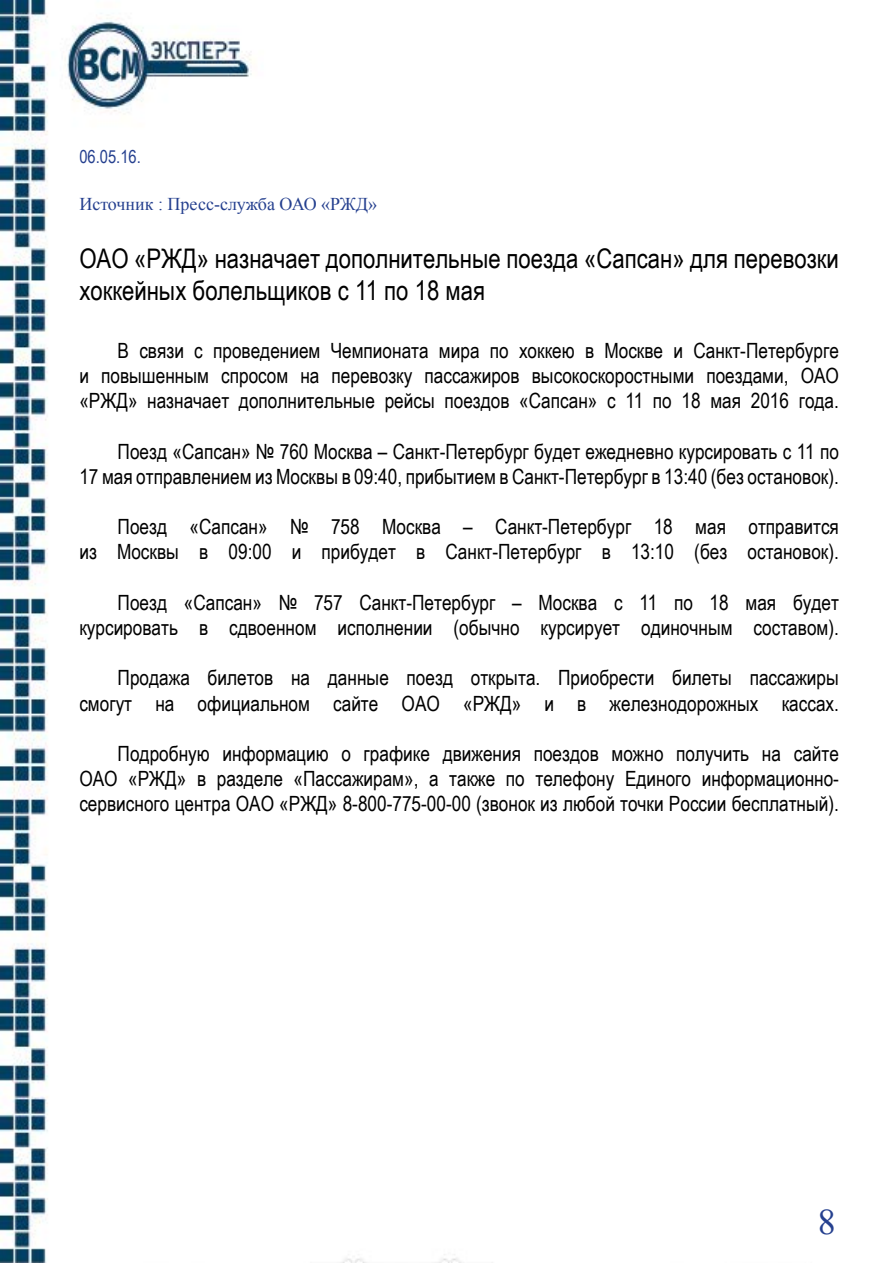
<style>
.page{position:relative;width:893px;height:1263px;background:#fff}
.page>*{position:absolute;margin:0;border:0;box-sizing:border-box;transform-origin:0 0}
.t1{font:36px "Times New Roman";color:#25408f}
.t2{font:27px/32.4px "Arial Narrow";color:#000}
.t3{font:21px/25.2px "Arial Narrow";color:#000;text-align:right}
.t4{font:18px "Times New Roman";color:#25408f}
.t5{font:18px "Arial Narrow";color:#25408f}
</style>
<div class="page">
<img style="left:0;top:0;width:462px;height:1263px">
<p class="t5" style="left:79px;top:143px;width:63px">06.05.16.</p>
<p class="t4" style="left:79px;top:192px;width:299px">Источник : Пресс-служба ОАО «РЖД»</p>
<p class="t2" style="left:79px;top:241px;width:761px">ОАО «РЖД» назначает дополнительные поезда «Сапсан» для перевозки хоккейных болельщиков с 11 по 18 мая</p>
<p class="t3" style="left:79px;top:337px;width:761px;text-align:justify;text-indent:38px">В связи с проведением Чемпионата мира по хоккею в Москве и Санкт-Петербурге и повышенным спросом на перевозку пассажиров высокоскоростными поездами, ОАО «РЖД» назначает дополнительные рейсы поездов «Сапсан» с 11 по 18 мая 2016 года.</p>
<p class="t3" style="left:79px;top:438px;width:761px">Поезд «Сапсан» № 760 Москва – Санкт-Петербург будет ежедневно курсировать с 11 по<br>17 мая отправлением из Москвы в 09:40, прибытием в Санкт-Петербург в 13:40 (без остановок).</p>
<p class="t3" style="left:79px;top:513px;width:761px">Поезд «Сапсан» № 758 Москва – Санкт-Петербург 18 мая отправится<br>из Москвы в 09:00 и прибудет в Санкт-Петербург в 13:10 (без остановок).</p>
<p class="t3" style="left:79px;top:589px;width:761px">Поезд «Сапсан» № 757 Санкт-Петербург – Москва с 11 по 18 мая будет курсировать в сдвоенном исполнении (обычно курсирует одиночным составом).</p>
<p class="t3" style="left:79px;top:665px;width:761px">Продажа билетов на данные поезд открыта. Приобрести билеты пассажиры смогут на официальном сайте ОАО «РЖД» и в железнодорожных кассах.</p>
<p class="t3" style="left:79px;top:740px;width:761px;text-align:justify;text-indent:38px">Подробную информацию о графике движения поездов можно получить на сайте ОАО «РЖД» в разделе «Пассажирам», а также по телефону Единого информационно&shy;сервисного центра ОАО «РЖД» 8-800-775-00-00 (звонок из любой точки России бесплатный).</p>
<h1 class="t1" style="left:818px;top:1198px;width:19px">8</h1>
</div>
